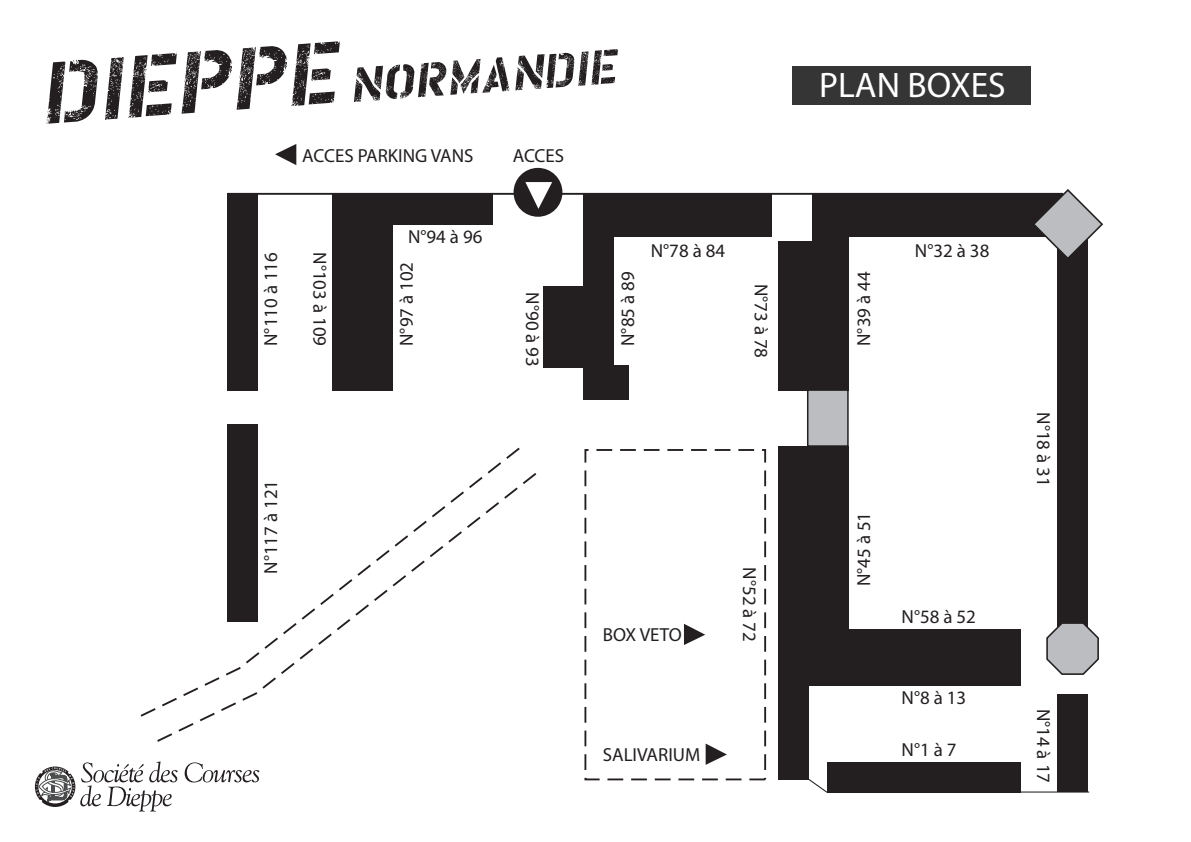
<style>
.page{position:relative;width:1191px;height:842px;background:#fff}
.page>*{position:absolute;margin:0;border:0;box-sizing:border-box;transform-origin:0 0}
.t1{font:italic 500 48.7px "Les Mills";color:#231f20;scale:1.14 1}
.t2{font:35.5px "Myriad Pro";color:#fff}
.t3{font:18.9px "Myriad Pro";color:#231f20}
.s1{font-size:88.2px}
</style>
<div class="page">
<svg style="left:185px;top:762px;width:74px;height:20px"></svg>
<svg style="left:35px;top:761px;width:143px;height:51px"></svg>
<div style="left:792px;top:66px;width:239px;height:38px;background:#363536"></div>
<div style="left:227px;top:194px;width:31px;height:197px;background:#231f20"></div>
<div style="left:333px;top:194px;width:39px;height:197px;background:#231f20"></div>
<div style="left:582px;top:194px;width:31px;height:197px;background:#231f20"></div>
<div style="left:1057px;top:231px;width:31px;height:436px;background:#231f20"></div>
<div style="left:1057px;top:694px;width:31px;height:98px;background:#231f20"></div>
<div style="left:359px;top:194px;width:34px;height:197px;background:#231f20"></div>
<div style="left:778px;top:582px;width:31px;height:197px;background:#231f20"></div>
<div style="left:813px;top:194px;width:36px;height:191px;background:#231f20"></div>
<div style="left:227px;top:424px;width:31px;height:197px;background:#231f20"></div>
<div style="left:368px;top:194px;width:125px;height:31px;background:#231f20"></div>
<div style="left:610px;top:194px;width:161px;height:43px;background:#231f20"></div>
<div style="left:813px;top:194px;width:252px;height:43px;background:#231f20"></div>
<div style="left:826px;top:762px;width:194px;height:30px;background:#231f20"></div>
<div style="left:826px;top:629px;width:194px;height:31px;background:#231f20"></div>
<div style="left:826px;top:655px;width:194px;height:31px;background:#231f20"></div>
<div style="left:583px;top:366px;width:46px;height:34px;background:#231f20"></div>
<div style="left:543px;top:286px;width:47px;height:81px;background:#231f20"></div>
<div style="left:778px;top:241px;width:71px;height:150px;background:#231f20"></div>
<div style="left:778px;top:446px;width:70px;height:240px;background:#231f20"></div>
<svg style="left:1046px;top:623px;width:53px;height:52px"></svg>
<svg style="left:1031px;top:189px;width:73px;height:68px"></svg>
<div style="left:807px;top:389px;width:41px;height:58px;background:#bcbdc0;border:2px solid #231f20"></div>
<hr style="left:227px;top:193px;width:836px;height:2px;background:#231f20">
<svg style="left:807px;top:778px;width:283px;height:15px"></svg>
<div style="left:584px;top:449px;width:182px;height:331px;border:2px dashed #231f20"></div>
<svg style="left:684px;top:624px;width:21px;height:21px"></svg>
<svg style="left:705px;top:743px;width:22px;height:22px"></svg>
<svg style="left:275px;top:144px;width:21px;height:21px"></svg>
<div style="left:513px;top:168px;width:49px;height:49px;background:#231f20;border-radius:50%"></div>
<svg style="left:525px;top:182px;width:27px;height:27px"></svg>
<svg style="left:140px;top:447px;width:380px;height:274px"></svg>
<h1 class="t1" style="left:41px;top:86px;width:507px;rotate:-4deg"><span class="s1">DIEPPE</span> NORMANDIE</h1>
<p class="t3" style="left:302px;top:144px;width:173px">ACCES PARKING VANS</p>
<p class="t3" style="left:513px;top:144px;width:53px">ACCES</p>
<h2 class="t2" style="left:819px;top:63px;width:188px">PLAN BOXES</h2>
<p class="t3" style="left:259px;top:346px;width:95px;rotate:-90deg">N°110 à 116</p>
<p class="t3" style="left:331px;top:252px;width:95px;rotate:90deg">N°103 à 109</p>
<p class="t3" style="left:259px;top:574px;width:95px;rotate:-90deg">N°117 à 121</p>
<p class="t3" style="left:408px;top:225px;width:76px">N°94 à 96</p>
<p class="t3" style="left:651px;top:239px;width:76px">N°78 à 84</p>
<p class="t3" style="left:395px;top:346px;width:86px;rotate:-90deg">N°97 à 102</p>
<p class="t3" style="left:616px;top:346px;width:76px;rotate:-90deg">N°85 à 89</p>
<p class="t3" style="left:852px;top:346px;width:76px;rotate:-90deg">N°39 à 44</p>
<p class="t3" style="left:773px;top:284px;width:76px;rotate:90deg">N°73 à 78</p>
<p class="t3" style="left:544px;top:292px;width:76px;rotate:90deg">N°90 à 93</p>
<p class="t3" style="left:915px;top:239px;width:76px">N°32 à 38</p>
<p class="t3" style="left:603px;top:623px;width:80px">BOX VETO</p>
<p class="t3" style="left:603px;top:743px;width:99px">SALIVARIUM</p>
<p class="t3" style="left:761px;top:567px;width:76px;rotate:90deg">N°52 à 72</p>
<p class="t3" style="left:852px;top:586px;width:76px;rotate:-90deg">N°45 à 51</p>
<p class="t3" style="left:901px;top:605px;width:76px">N°58 à 52</p>
<p class="t3" style="left:901px;top:686px;width:66px">N°8 à 13</p>
<p class="t3" style="left:901px;top:738px;width:57px">N°1 à 7</p>
<p class="t3" style="left:1055px;top:412px;width:76px;rotate:90deg">N°18 à 31</p>
<p class="t3" style="left:1055px;top:708px;width:76px;rotate:90deg">N°14 à 17</p>
</div>
